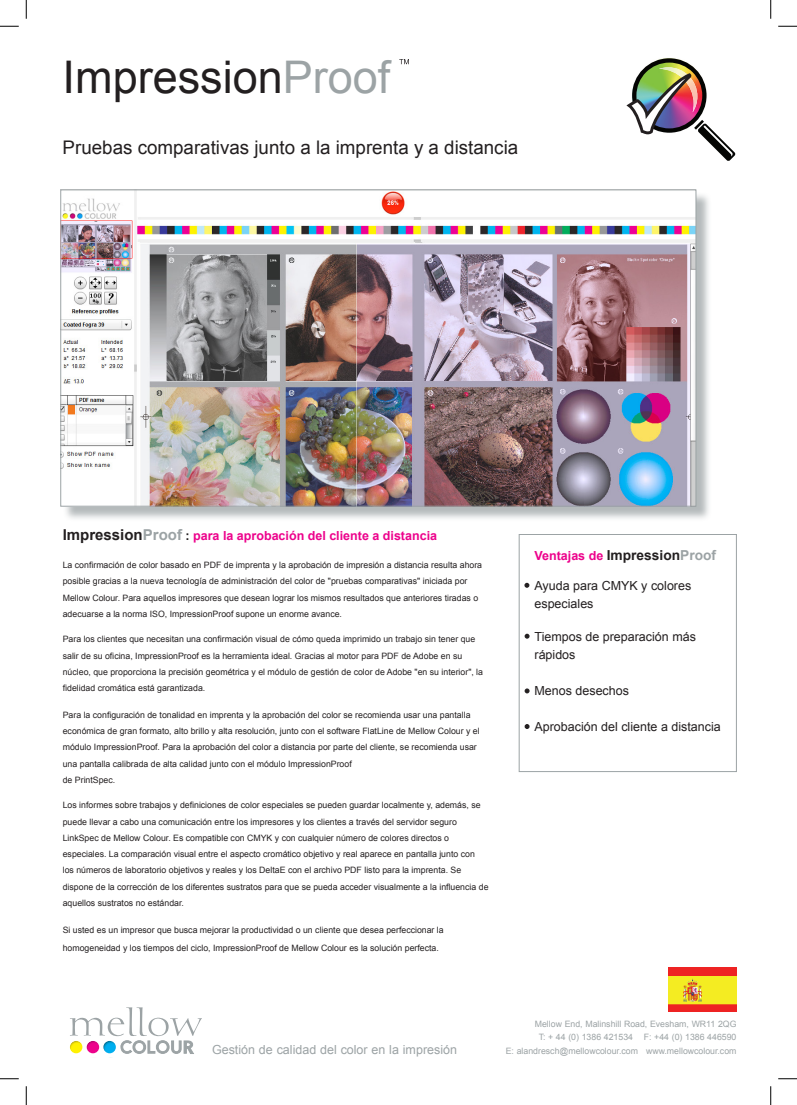
<style>
.page{position:relative;width:797px;height:1105px;background:#fff}
.page>*{position:absolute;margin:0;border:0;box-sizing:border-box;transform-origin:0 0}
.t1{font:45px "Arial";color:#231f20}
.t2{font:41px "Arial";color:#231f20}
.t3{font:18.75px "Arial";color:#231f20}
.t4{font:12.5px/18px "Arial";color:#231f20}
.t5{font:700 12.5px "Arial";color:#ed028c}
.t6{font:12.5px "Arial";color:#9ca3a5}
.t7{font:8.75px/16.2px "Arial";color:#231f20}
.t8{font:8.75px "Arial";color:#9ca3a5}
.s1{color:#9ca3a5}
.s2{font-size:15px;color:#231f20}
.s3{font-size:15px;color:#9ca3a5}
.s4{color:#231f20}
.s5{font-size:13.75px;color:#231f20}
.s6{font-size:13.75px;color:#9ca3a5}
</style>
<div class="page">
<div style="left:519px;top:534px;width:217px;height:238px;border:1px solid #9ca3a5"></div>
<svg style="left:524px;top:583px;width:5px;height:5px"></svg>
<svg style="left:524px;top:634px;width:5px;height:5px"></svg>
<svg style="left:524px;top:688px;width:5px;height:5px"></svg>
<svg style="left:524px;top:724px;width:5px;height:5px"></svg>
<svg style="left:626px;top:58px;width:109px;height:103px"></svg>
<div style="left:62px;top:191px;width:650px;height:331px;background:#9ca3a5;opacity:.75"></div>
<img style="left:62px;top:192px;width:632px;height:312px">
<img style="left:669px;top:967px;width:67px;height:44px">
<svg style="left:69px;top:1007px;width:133px;height:51px"></svg>
<svg style="left:399px;top:59px;width:10px;height:5px"></svg>
<svg style="left:0;top:25px;width:19px;height:2px"></svg>
<svg style="left:778px;top:25px;width:19px;height:2px"></svg>
<svg style="left:0;top:1078px;width:19px;height:1px"></svg>
<svg style="left:778px;top:1078px;width:19px;height:1px"></svg>
<svg style="left:25px;top:0;width:2px;height:19px"></svg>
<svg style="left:25px;top:1086px;width:2px;height:19px"></svg>
<svg style="left:770px;top:0;width:1px;height:19px"></svg>
<svg style="left:770px;top:1086px;width:1px;height:19px"></svg>
<p class="t1" style="left:63px;top:48px;width:329px">Impression<span class="s1">Proof</span></p>
<p class="t3" style="left:63px;top:135px;width:457px">Pruebas comparativas junto a la imprenta y a distancia</p>
<p class="t5" style="left:63px;top:527px;width:376px"><span class="s2">Impression</span><span class="s3">Proof</span> <span class="s4">:</span> para la aprobación del cliente a distancia</p>
<p class="t7" style="left:63px;top:557px;width:421px">La confirmación de color basado en PDF de imprenta y la aprobación de impresión a distancia resulta ahora posible gracias a la nueva tecnología de administración del color de "pruebas comparativas" iniciada por Mellow Colour. Para aquellos impresores que desean lograr los mismos resultados que anteriores tiradas o adecuarse a la norma ISO, ImpressionProof supone un enorme avance.</p>
<p class="t7" style="left:63px;top:631px;width:422px">Para los clientes que necesitan una confirmación visual de cómo queda imprimido un trabajo sin tener que salir de su oficina, ImpressionProof es la herramienta ideal. Gracias al motor para PDF de Adobe en su núcleo, que proporciona la precisión geométrica y el módulo de gestión de color de Adobe "en su interior", la fidelidad cromática está garantizada.</p>
<p class="t7" style="left:63px;top:707px;width:418px">Para la configuración de tonalidad en imprenta y la aprobación del color se recomienda usar una pantalla económica de gran formato, alto brillo y alta resolución, junto con el software FlatLine de Mellow Colour y el módulo ImpressionProof. Para la aprobación del color a distancia por parte del cliente, se recomienda usar</p>
<p class="t7" style="left:63px;top:755px;width:290px">una pantalla calibrada de alta calidad junto con el módulo ImpressionProof</p>
<p class="t7" style="left:63px;top:772px;width:54px">de PrintSpec.</p>
<p class="t7" style="left:63px;top:797px;width:419px">Los informes sobre trabajos y definiciones de color especiales se pueden guardar localmente y, además, se puede llevar a cabo una comunicación entre los impresores y los clientes a través del servidor seguro</p>
<p class="t7" style="left:63px;top:830px;width:388px">LinkSpec de Mellow Colour. Es compatible con CMYK y con cualquier número de colores directos o</p>
<p class="t7" style="left:63px;top:846px;width:427px">especiales. La comparación visual entre el aspecto cromático objetivo y real aparece en pantalla junto con<br>los números de laboratorio objetivos y reales y los DeltaE con el archivo PDF listo para la imprenta. Se dispone de la corrección de los diferentes sustratos para que se pueda acceder visualmente a la influencia de aquellos sustratos no estándar.</p>
<p class="t7" style="left:63px;top:921px;width:382px">Si usted es un impresor que busca mejorar la productividad o un cliente que desea perfeccionar la</p>
<p class="t7" style="left:63px;top:939px;width:377px">homogeneidad y los tiempos del ciclo, ImpressionProof de Mellow Colour es la solución perfecta.</p>
<p class="t2" style="left:224px;top:861px;width:179px">Print<span class="s1">Spec</span></p>
<p class="t5" style="left:534px;top:547px;width:183px">Ventajas de <span class="s5">Impression</span><span class="s6">Proof</span></p>
<p class="t4" style="left:534px;top:577px;width:158px">Ayuda para CMYK y colores especiales</p>
<p class="t4" style="left:534px;top:628px;width:163px">Tiempos de preparación más rápidos</p>
<p class="t4" style="left:534px;top:682px;width:96px">Menos desechos</p>
<p class="t4" style="left:534px;top:718px;width:188px">Aprobación del cliente a distancia</p>
<p class="t6" style="left:212px;top:1041px;width:246px">Gestión de calidad del color en la impresión</p>
<p class="t8" style="left:535px;top:1018px;width:203px">Mellow End, Malinshill Road, Evesham, WR11 2QG</p>
<p class="t8" style="left:538px;top:1031px;width:199px">T: + 44 (0) 1386 421534 F: +44 (0) 1386 446590</p>
<p class="t8" style="left:506px;top:1045px;width:232px">E: alandresch@mellowcolour.com www.mellowcolour.com</p>
</div>
